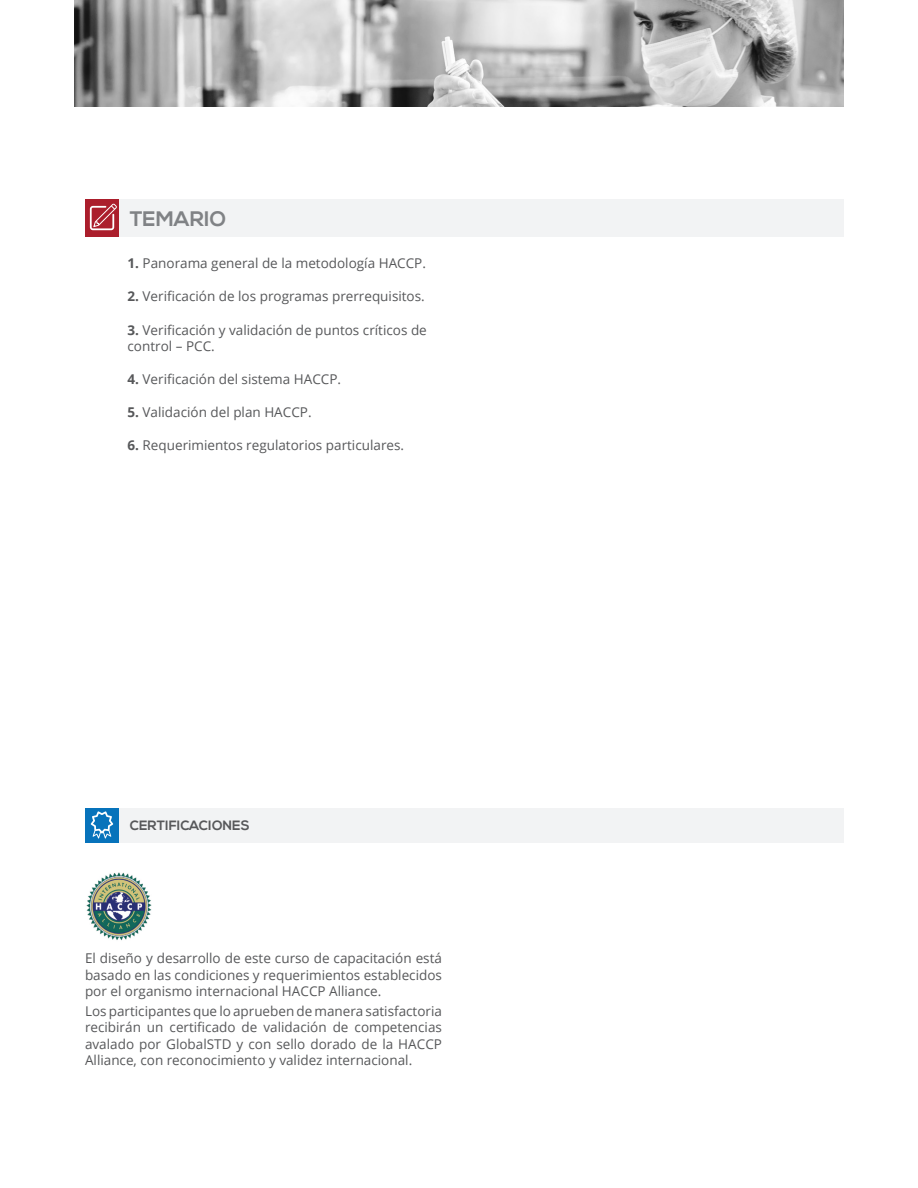
<style>
.page{position:relative;width:918px;height:1188px;background:#fff}
.page>*{position:absolute;margin:0;border:0;box-sizing:border-box;transform-origin:0 0}
.t1{font:700 21px "Nexa";color:#808285}
.Textos{font:13.5px/16.2px "Open Sans";color:#57585a;text-align:justify}
.t2{font:700 13.5px "Nexa";color:#57585a}
.s1{font-weight:700}
</style>
<div class="page">
<div style="left:85px;top:200px;width:34px;height:37px;background:#ab1e2c"></div>
<div style="left:85px;top:808px;width:34px;height:34px;background:#0773bb"></div>
<div style="left:119px;top:200px;width:725px;height:37px;background:#f2f3f4"></div>
<div style="left:119px;top:808px;width:725px;height:34px;background:#f2f3f4"></div>
<svg style="left:90px;top:204px;width:27px;height:26px"></svg>
<svg style="left:91px;top:811px;width:22px;height:28px"></svg>
<img style="left:74px;top:0;width:770px;height:106px">
<img style="left:86px;top:872px;width:66px;height:69px">
<p class="t1" style="left:130px;top:207px;width:98px">TEMARIO</p>
<p class="Textos" style="left:128px;top:255px;width:300px"><span class="s1">1.</span> Panorama general de la metodología HACCP.</p>
<p class="Textos" style="left:128px;top:288px;width:299px"><span class="s1">2.</span> Verificación de los programas prerrequisitos.</p>
<p class="Textos" style="left:128px;top:321px;width:301px"><span class="s1">3.</span> Verificación y validación de puntos críticos de control – PCC.</p>
<p class="Textos" style="left:128px;top:371px;width:215px"><span class="s1">4.</span> Verificación del sistema HACCP.</p>
<p class="Textos" style="left:128px;top:404px;width:186px"><span class="s1">5.</span> Validación del plan HACCP.</p>
<p class="Textos" style="left:128px;top:437px;width:278px"><span class="s1">6.</span> Requerimientos regulatorios particulares.</p>
<p class="t2" style="left:130px;top:818px;width:122px">CERTIFICACIONES</p>
<p class="Textos" style="left:85px;top:950px;width:358px">El diseño y desarrollo de este curso de capacitación está basado en las condiciones y requerimientos establecidos por el organismo internacional HACCP Alliance.</p>
<p class="Textos" style="left:85px;top:1003px;width:358px">Los participantes que lo aprueben de manera satisfactoria recibirán un certificado de validación de competencias avalado por GlobalSTD y con sello dorado de la HACCP Alliance, con reconocimiento y validez internacional.</p>
</div>
